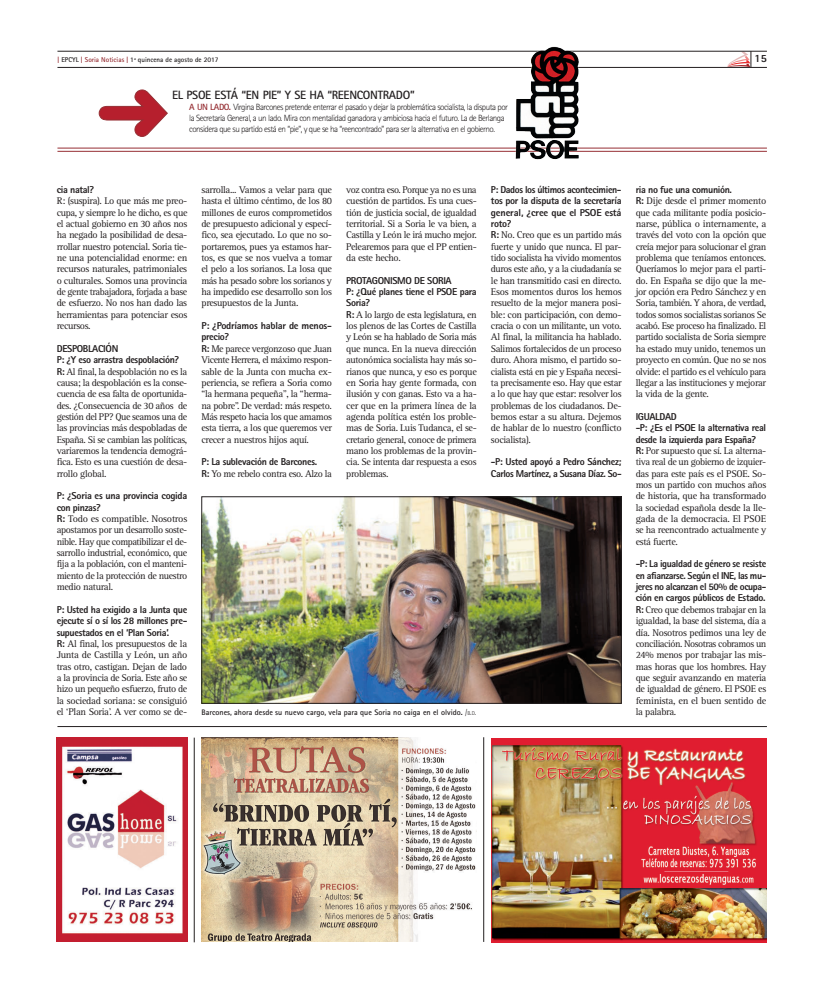
<style>
.page{position:relative;width:823px;height:993px;background:#fff}
.page>*{position:absolute;margin:0;border:0;box-sizing:border-box;transform-origin:0 0}
.t1{font:700 12px "Rotis Sans Serif Std";letter-spacing:-.025em;color:#231f20}
.t2{font:800 11px "Rotis Sans Serif Std";color:#231f20}
.t3{font:10px/11.3px "Rotis Serif Std";letter-spacing:-.035em;color:#231f20;text-align:justify}
.t4{font:800 10px/11.3px "Rotis Sans Serif Std";letter-spacing:-.035em;color:#231f20}
.t5{font:300 9px/11px "Rotis Sans Serif Std";letter-spacing:-.055em;color:#231f20}
.t6{font:700 8px "Rotis Sans Serif Std";color:#231f20}
.t7{font:700 7px "Rotis Sans Serif Std";color:#231f20}
.s1{color:#962e33}
.s2{font-weight:700;color:#962e33}
.s3{font-family:"Rotis Sans Serif Std";font-weight:800}
.s4{font-weight:300}
.s5{font-weight:300;font-size:5.6px}
</style>
<div class="page">
<hr style="left:57px;top:148px;width:709px;height:1px;background:#962e33">
<hr style="left:57px;top:151px;width:709px;height:1px;background:#962e33">
<svg style="left:98px;top:89px;width:70px;height:48px"></svg>
<hr style="left:57px;top:726px;width:709px;height:1px;background:#231f20">
<hr style="left:57px;top:67px;width:709px;height:1px;background:#231f20">
<hr style="left:57px;top:51px;width:709px;height:1px;background:#231f20">
<svg style="left:726px;top:51px;width:25px;height:16px"></svg>
<img style="left:203px;top:498px;width:416px;height:203px">
<div style="left:201px;top:496px;width:420px;height:207px;border:1px solid #231f20"></div>
<img style="left:512px;top:46px;width:78px;height:114px">
<img style="left:201px;top:737px;width:275px;height:204px">
<img style="left:57px;top:737px;width:130px;height:204px">
<img style="left:491px;top:738px;width:275px;height:203px">
<hr style="left:194px;top:737px;width:1px;height:205px;background:#231f20">
<hr style="left:483px;top:737px;width:1px;height:204px;background:#231f20">
<p class="t7" style="left:57px;top:56px;width:162px"><span class="s1">|</span> EPCYL <span class="s1">| Soria Noticias |</span> 1ª quincena de agosto de 2017</p>
<p class="t2" style="left:753px;top:52px;width:14px">15</p>
<p class="t1" style="left:172px;top:87px;width:244px">EL PSOE ESTÁ “EN PIE” Y SE HA “REENCONTRADO”</p>
<p class="t5" style="left:189px;top:101px;width:320px"><span class="s2">A UN LADO.</span> Virgina Barcones pretende enterrar el pasado y dejar la problemática socialista, la disputa por la Secretaría General, a un lado. Mira con mentalidad ganadora y ambiciosa hacia el futuro. La de Berlanga considera que su partido está en “pie”, y que se ha “reencontrado” para ser la alternativa en el gobierno.</p>
<p class="t4" style="left:57px;top:184px;width:39px">cia natal?</p>
<p class="t3" style="left:57px;top:195px;width:132px">R: (suspira). Lo que más me preo&shy;cupa, y siempre lo he dicho, es que el actual gobierno en 30 años nos ha negado la posibilidad de desa&shy;rrollar nuestro potencial. Soria tie&shy;ne una potencialidad enorme: en recursos naturales, patrimoniales o culturales. Somos una provincia de gente trabajadora, forjada a base de esfuerzo. No nos han dado las herramientas para potenciar esos recursos.</p>
<p class="t4" style="left:57px;top:342px;width:124px">DESPOBLACIÓN<br>P: ¿Y eso arrastra despoblación?</p>
<p class="t3" style="left:57px;top:366px;width:132px"><span class="s3">R:</span> Al final, la despoblación no es la causa; la despoblación es la conse&shy;cuencia de esa falta de oportunida&shy;des. ¿Consecuencia de 30 años de gestión del PP? Que seamos una de las provincias más despobladas de España. Si se cambian las políticas, variaremos la tendencia demográ&shy;fica. Esto es una cuestión de desa&shy;rrollo global.</p>
<p class="t4" style="left:57px;top:490px;width:132px">P: ¿Soria es una provincia cogida con pinzas?</p>
<p class="t3" style="left:57px;top:513px;width:132px"><span class="s3">R:</span> Todo es compatible. Nosotros apostamos por un desarrollo soste&shy;nible. Hay que compatibilizar el de&shy;sarrollo industrial, económico, que fija a la población, con el manteni&shy;miento de la protección de nuestro medio natural.</p>
<p class="t4" style="left:57px;top:603px;width:132px;text-align:justify">P: Usted ha exigido a la Junta que ejecute sí o sí los 28 millones pre&shy;supuestados en el ‘Plan Soria’.</p>
<p class="t3" style="left:57px;top:638px;width:132px"><span class="s3">R:</span> Al final, los presupuestos de la Junta de Castilla y León, un año tras otro, castigan. Dejan de lado a la provincia de Soria. Este año se hizo un pequeño esfuerzo, fruto de la sociedad soriana: se consiguió el ‘Plan Soria’. A ver como se de-</p>
<p class="t3" style="left:201px;top:184px;width:132px">sarrolla... Vamos a velar para que hasta el último céntimo, de los 80 millones de euros comprometidos de presupuesto adicional y especí&shy;fico, sea ejecutado. Lo que no so&shy;portaremos, pues ya estamos har&shy;tos, es que se nos vuelva a tomar el pelo a los sorianos. La losa que más ha pesado sobre los sorianos y ha impedido ese desarrollo son los presupuestos de la Junta.</p>
<p class="t4" style="left:201px;top:320px;width:132px">P: ¿Podríamos hablar de menos&shy;precio?</p>
<p class="t3" style="left:201px;top:343px;width:132px"><span class="s3">R:</span> Me parece vergonzoso que Juan Vicente Herrera, el máximo respon&shy;sable de la Junta con mucha ex&shy;periencia, se refiera a Soria como “la hermana pequeña”, la “herma&shy;na pobre”. De verdad: más respeto.<br>Más respeto hacia los que amamos esta tierra, a los que queremos ver crecer a nuestros hijos aquí.</p>
<p class="t4" style="left:201px;top:456px;width:117px">P: La sublevación de Barcones.</p>
<p class="t3" style="left:201px;top:468px;width:132px"><span class="s3">R:</span> Yo me rebelo contra eso. Alzo la</p>
<p class="t3" style="left:346px;top:184px;width:132px">voz contra eso. Porque ya no es una cuestión de partidos. Es una cues&shy;tión de justicia social, de igualdad territorial. Si a Soria le va bien, a Castilla y León le irá mucho mejor.<br>Pelearemos para que el PP entien&shy;da este hecho.</p>
<p class="t4" style="left:346px;top:274px;width:132px">PROTAGONISMO DE SORIA<br>P: ¿Qué planes tiene el PSOE para<br>Soria?</p>
<p class="t3" style="left:346px;top:309px;width:132px"><span class="s3">R:</span> A lo largo de esta legislatura, en los plenos de las Cortes de Castilla y León se ha hablado de Soria más que nunca. En la nueva dirección autonómica socialista hay más so&shy;rianos que nunca, y eso es porque en Soria hay gente formada, con ilusión y con ganas. Esto va a ha&shy;cer que en la primera línea de la agenda política estén los proble&shy;mas de Soria. Luis Tudanca, el se&shy;cretario general, conoce de primera mano los problemas de la provin&shy;cia. Se intenta dar respuesta a esos problemas.</p>
<p class="t4" style="left:490px;top:184px;width:132px;text-align:justify">P: Dados los últimos acontecimien&shy;tos por la disputa de la secretaría general, ¿cree que el PSOE está roto?</p>
<p class="t3" style="left:490px;top:229px;width:132px"><span class="s3">R:</span> No. Creo que es un partido más fuerte y unido que nunca. El par&shy;tido socialista ha vivido momentos duros este año, y a la ciudadanía se le han transmitido casi en directo.<br>Esos momentos duros los hemos resuelto de la mejor manera posi&shy;ble: con participación, con demo&shy;cracia o con un militante, un voto.<br>Al final, la militancia ha hablado.<br>Salimos fortalecidos de un proceso duro. Ahora mismo, el partido so&shy;cialista está en pie y España necesi&shy;ta precisamente eso. Hay que estar a lo que hay que estar: resolver los problemas de los ciudadanos. De&shy;bemos estar a su altura. Dejemos de hablar de lo nuestro (conflicto socialista).</p>
<p class="t4" style="left:490px;top:456px;width:132px">-P: Usted apoyó a Pedro Sánchez;<br>Carlos Martínez, a Susana Díaz. So-</p>
<p class="t4" style="left:635px;top:184px;width:98px">ria no fue una comunión.</p>
<p class="t3" style="left:635px;top:195px;width:132px"><span class="s3">R:</span> Dije desde el primer momento que cada militante podía posicio&shy;narse, pública o internamente, a través del voto con la opción que creía mejor para solucionar el gran problema que teníamos entonces.<br>Queríamos lo mejor para el parti&shy;do. En España se dijo que la me&shy;jor opción era Pedro Sánchez y en Soria, también. Y ahora, de verdad, todos somos socialistas sorianos Se acabó. Ese proceso ha finalizado. El partido socialista de Soria siempre ha estado muy unido, tenemos un proyecto en común. Que no se nos olvide: el partido es el vehículo para llegar a las instituciones y mejorar la vida de la gente.</p>
<p class="t4" style="left:635px;top:410px;width:132px">IGUALDAD<br>-P: ¿Es el PSOE la alternativa real desde la izquierda para España?</p>
<p class="t3" style="left:635px;top:445px;width:132px"><span class="s3">R:</span> Por supuesto que sí. La alterna&shy;tiva real de un gobierno de izquier&shy;das para este país es el PSOE. So&shy;mos un partido con muchos años de historia, que ha transformado la sociedad española desde la lle&shy;gada de la democracia. El PSOE se ha reencontrado actualmente y está fuerte.</p>
<p class="t4" style="left:635px;top:558px;width:132px;text-align:justify">-P: La igualdad de género se resiste en afianzarse. Según el INE, las mu&shy;jeres no alcanzan el 50% de ocupa&shy;ción en cargos públicos de Estado.</p>
<p class="t3" style="left:635px;top:604px;width:132px"><span class="s3">R:</span> Creo que debemos trabajar en la igualdad, la base del sistema, día a día. Nosotros pedimos una ley de conciliación. Nosotras cobramos un 24% menos por trabajar las mis&shy;mas horas que los hombres. Hay que seguir avanzando en materia de igualdad de género. El PSOE es feminista, en el buen sentido de</p>
<p class="t6" style="left:201px;top:707px;width:276px">Barcones, ahora desde su nuevo cargo, vela para que Soria no caiga en el olvido. <span class="s4">/</span><span class="s5">b</span><span class="s4">.</span><span class="s5">d</span><span class="s4">.</span></p>
<p class="t3" style="left:635px;top:706px;width:42px">la palabra.</p>
</div>
